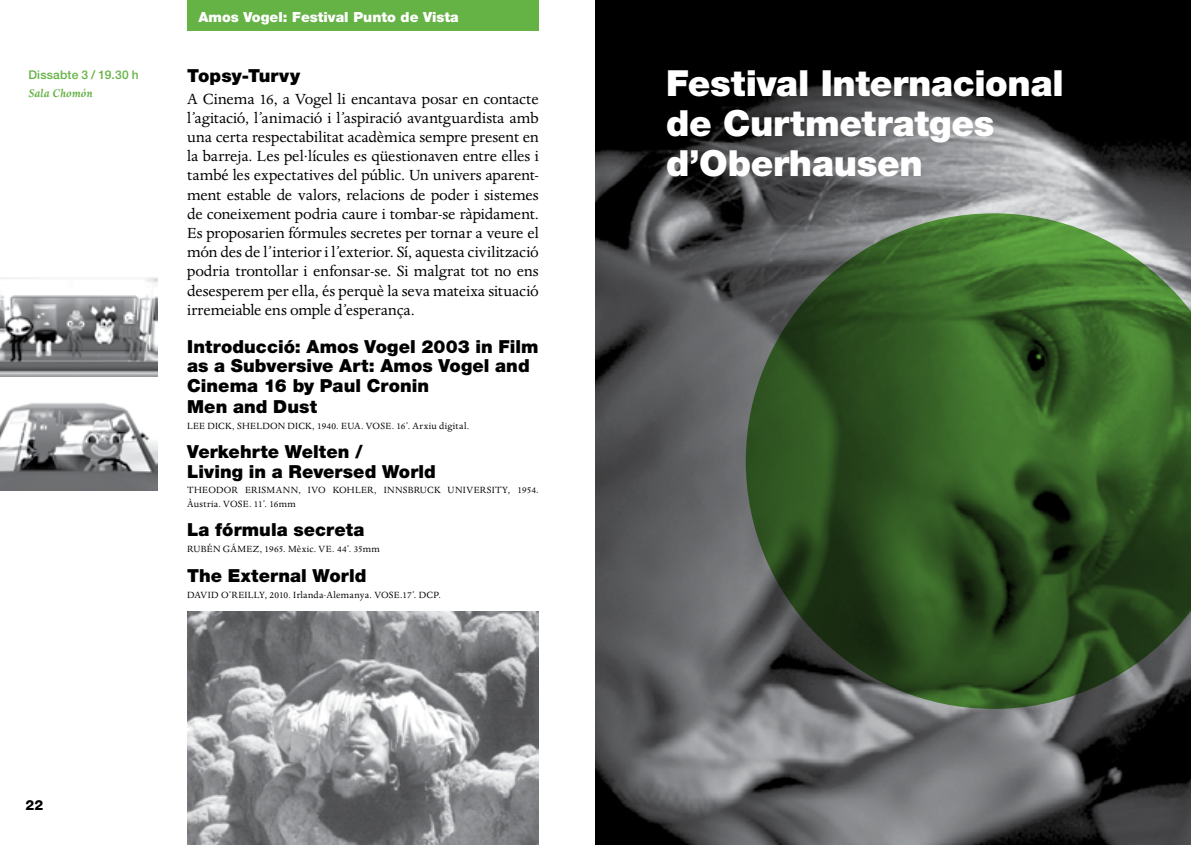
<style>
.page{position:relative;width:1191px;height:845px;background:#fff}
.page>*{position:absolute;margin:0;border:0;box-sizing:border-box;transform-origin:0 0}
.t1{font:900 36px/40px "Helvetica Neue LT";letter-spacing:-.005em;color:#fff}
.t2{font:900 18px/19.2px "Helvetica Neue LT";letter-spacing:.005em;color:#000}
.t3{font:17px/19.2px "Dante";letter-spacing:-.005em;color:#000;text-align:justify}
.t4{font:900 14px "Helvetica Neue LT";color:#fff}
.t5{font:800 14px "Helvetica Neue LT";color:#000}
.t6{font:italic 700 12.8px "Dante";letter-spacing:.01em;color:#65b245}
.t7{font:500 12px "Helvetica Neue LT";letter-spacing:.02em;color:#65b245}
.t8{font:10.4px/13.6px "Dante";letter-spacing:.02em;color:#000}
</style>
<div class="page">
<div style="left:187px;top:0;width:352px;height:30px;background:#65b245"></div>
<img style="left:595px;top:0;width:596px;height:845px">
<svg style="left:746px;top:213px;width:445px;height:496px;background:#3b5b2f"></svg>
<img style="left:0;top:278px;width:157px;height:98px">
<img style="left:0;top:403px;width:157px;height:87px">
<img style="left:187px;top:612px;width:352px;height:233px">
<p class="t7" style="left:28px;top:68px;width:112px">Dissabte 3 / 19.30 h</p>
<p class="t6" style="left:28px;top:86px;width:66px">Sala Chomón</p>
<p class="t4" style="left:198px;top:9px;width:262px">Amos Vogel: Festival Punto de Vista</p>
<p class="t2" style="left:187px;top:66px;width:114px">Topsy-Turvy</p>
<p class="t3" style="left:187px;top:89px;width:353px">A Cinema 16, a Vogel li encantava posar en contacte l’agitació, l’animació i l’aspiració avantguardista amb una certa respectabilitat acadèmica sempre present en la barreja. Les pel·lícules es qüestionaven entre elles i també les expectatives del públic. Un univers aparent&shy;ment estable de valors, relacions de poder i sistemes de coneixement podria caure i tombar-se ràpidament.<br>Es proposarien fórmules secretes per tornar a veure el món des de l’interior i l’exterior. Sí, aquesta civilització podria trontollar i enfonsar-se. Si malgrat tot no ens desesperem per ella, és perquè la seva mateixa situació irremeiable ens omple d’esperança.</p>
<p class="t2" style="left:187px;top:337px;width:353px">Introducció: Amos Vogel 2003 in Film as a Subversive Art: Amos Vogel and<br>Cinema 16 by Paul Cronin</p>
<p class="t2" style="left:187px;top:397px;width:131px">Men and Dust</p>
<p class="t8" style="left:187px;top:419px;width:283px">LEE DICK, SHELDON DICK, 1940. EUA. VOSE. 16’. Arxiu digital.</p>
<p class="t2" style="left:187px;top:442px;width:250px">Verkehrte Welten /<br>Living in a Reversed World</p>
<p class="t8" style="left:187px;top:484px;width:353px">THEODOR ERISMANN, IVO KOHLER, INNSBRUCK UNIVERSITY, 1954.<br>Àustria. VOSE. 11’. 16mm</p>
<p class="t2" style="left:187px;top:520px;width:179px">La fórmula secreta</p>
<p class="t8" style="left:187px;top:543px;width:194px">RUBÉN GÁMEZ, 1965. Mèxic. VE. 44’. 35mm</p>
<p class="t2" style="left:187px;top:565px;width:181px">The External World</p>
<p class="t8" style="left:187px;top:588px;width:255px">DAVID O’REILLY, 2010. Irlanda-Alemanya. VOSE.17’. DCP.</p>
<p class="t5" style="left:26px;top:796px;width:19px">22</p>
<h1 class="t1" style="left:666px;top:63px;width:399px">Festival Internacional de Curtmetratges d’Oberhausen</h1>
</div>
